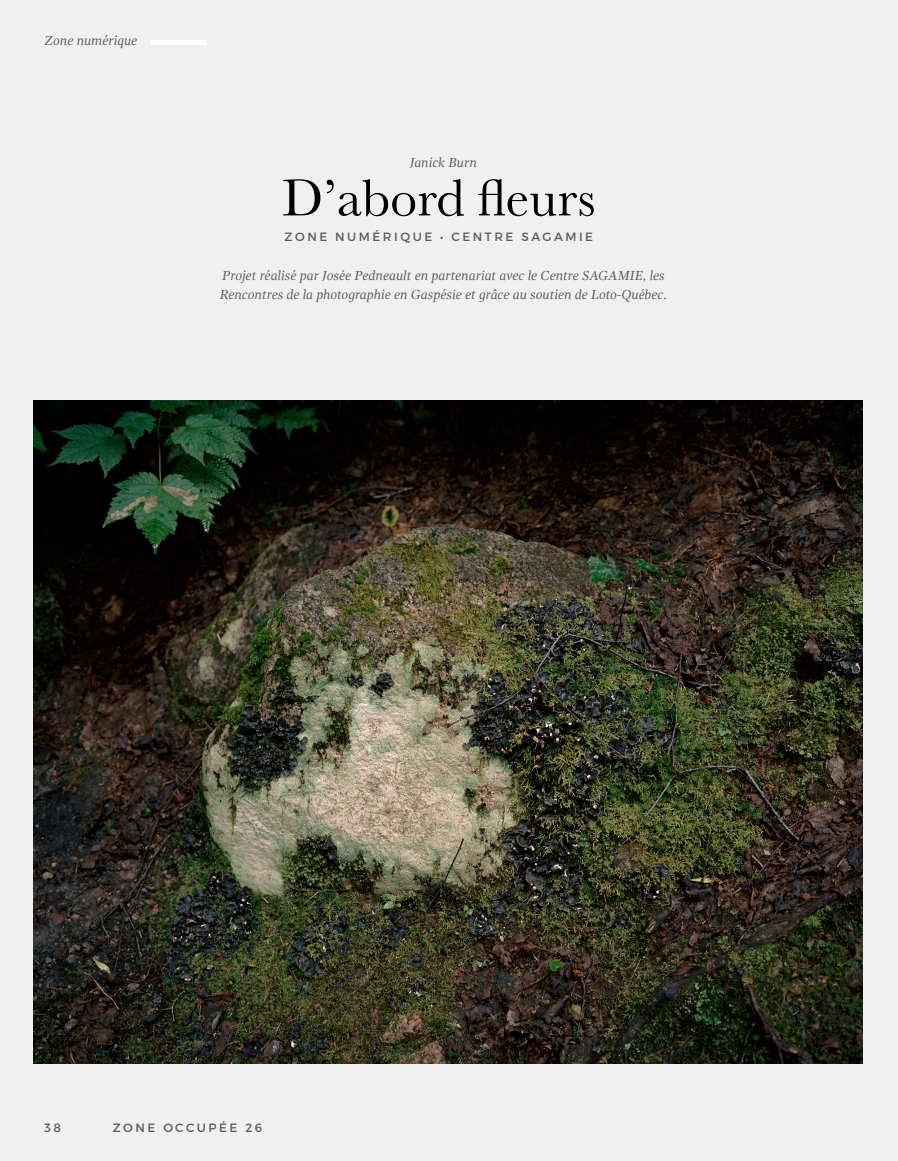
<style>
.page{position:relative;width:898px;height:1161px;background:#f0f0f0}
.page>*{position:absolute;margin:0;border:0;box-sizing:border-box;transform-origin:0 0}
.t1{font:54px "Baskerville";color:#000}
.t2{font:italic 13.5px/19.5px "Gandhi Serif";color:#5a5a5b}
.t3{font:12px "Montserrat";letter-spacing:.21em;color:#5a5a5b}
</style>
<div class="page">
<img style="left:34px;top:400px;width:828px;height:663px">
<div style="left:150px;top:40px;width:55px;height:5px;background:#fff"></div>
<p class="t2" style="left:45px;top:30px;width:94px">Zone numérique</p>
<p class="t2" style="left:410px;top:153px;width:68px">Janick Burn</p>
<h1 class="t1" style="left:282px;top:164px;width:315px">D’abord fleurs</h1>
<p class="t3" style="left:284px;top:230px;width:310px">ZONE NUMÉRIQUE • CENTRE SAGAMIE</p>
<p class="t2" style="left:220px;top:266px;width:449px">Projet réalisé par Josée Pedneault en partenariat avec le Centre SAGAMIE, les<br>Rencontres de la photographie en Gaspésie et grâce au soutien de Loto-Québec.</p>
<p class="t3" style="left:45px;top:1120px;width:18px">38</p>
<p class="t3" style="left:113px;top:1120px;width:151px">ZONE OCCUPÉE 26</p>
</div>
